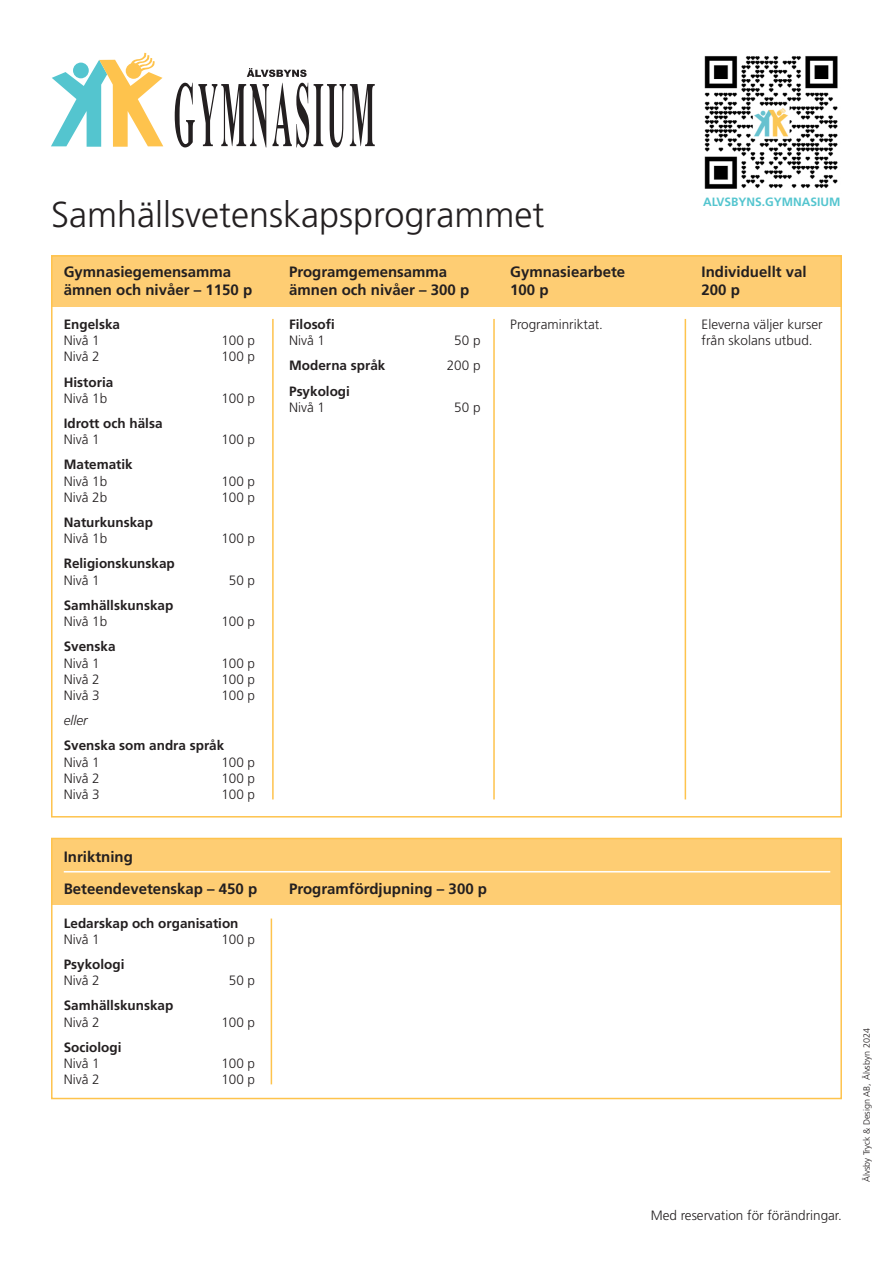
<style>
.page{position:relative;width:893px;height:1263px;background:#fff}
.page>*{position:absolute;margin:0;border:0;box-sizing:border-box;transform-origin:0 0}
.t1{font:300 36px "Frutiger LT Std";color:#231f20}
.t2{font:700 15px "Frutiger LT Std";color:#231f20}
.t3{font:300 13.5px/16.2px "Frutiger LT Std";color:#231f20}
.t4{font:700 13.5px "Frutiger LT Std";color:#231f20}
.t5{font:italic 300 13.5px "Frutiger LT Std";color:#231f20}
.t6{font:700 12px "Frutiger LT Std";color:#54c5cf}
.t7{font:300 9px "Frutiger LT Std";color:#231f20}
</style>
<div class="page">
<div style="left:51px;top:255px;width:791px;height:51px;background:#fecd73"></div>
<img style="left:704px;top:56px;width:134px;height:133px">
<svg style="left:51px;top:53px;width:112px;height:94px"></svg>
<svg style="left:175px;top:83px;width:200px;height:64px"></svg>
<svg style="left:247px;top:68px;width:60px;height:9px"></svg>
<hr style="left:272px;top:319px;width:2px;height:480px;background:#fec34d">
<hr style="left:493px;top:319px;width:2px;height:480px;background:#fec34d">
<hr style="left:685px;top:319px;width:1px;height:480px;background:#fec34d">
<div style="left:51px;top:839px;width:791px;height:66px;background:#fecd73"></div>
<div style="left:51px;top:838px;width:791px;height:261px;border:2px solid #fec34d"></div>
<hr style="left:64px;top:871px;width:766px;height:1px;background:#fff">
<hr style="left:271px;top:918px;width:1px;height:166px;background:#fec34d">
<p class="t1" style="left:51px;top:194px;width:495px">Samhällsvetenskapsprogrammet</p>
<p class="t6" style="left:703px;top:194px;width:139px">ALVSBYNS.GYMNASIUM</p>
<p class="t2" style="left:64px;top:263px;width:169px">Gymnasiegemensamma</p>
<p class="t2" style="left:289px;top:263px;width:160px">Programgemensamma</p>
<p class="t2" style="left:510px;top:263px;width:117px">Gymnasiearbete</p>
<p class="t2" style="left:702px;top:263px;width:107px">Individuellt val</p>
<p class="t2" style="left:64px;top:281px;width:190px">ämnen och nivåer – 1150 p</p>
<p class="t2" style="left:289px;top:281px;width:182px">ämnen och nivåer – 300 p</p>
<p class="t2" style="left:510px;top:281px;width:40px">100 p</p>
<p class="t2" style="left:702px;top:281px;width:40px">200 p</p>
<p class="t4" style="left:64px;top:316px;width:58px">Engelska</p>
<p class="t3" style="left:64px;top:333px;width:38px">Nivå 1</p>
<p class="t3" style="left:221px;top:333px;width:35px">100 p</p>
<p class="t3" style="left:64px;top:349px;width:38px">Nivå 2</p>
<p class="t3" style="left:221px;top:349px;width:35px">100 p</p>
<p class="t4" style="left:64px;top:374px;width:51px">Historia</p>
<p class="t3" style="left:64px;top:390px;width:45px">Nivå 1b</p>
<p class="t3" style="left:221px;top:390px;width:35px">100 p</p>
<p class="t4" style="left:64px;top:415px;width:100px">Idrott och hälsa</p>
<p class="t3" style="left:64px;top:432px;width:38px">Nivå 1</p>
<p class="t3" style="left:221px;top:432px;width:35px">100 p</p>
<p class="t4" style="left:64px;top:457px;width:71px">Matematik</p>
<p class="t3" style="left:64px;top:473px;width:45px">Nivå 1b</p>
<p class="t3" style="left:221px;top:473px;width:35px">100 p</p>
<p class="t3" style="left:64px;top:489px;width:45px">Nivå 2b</p>
<p class="t3" style="left:221px;top:489px;width:35px">100 p</p>
<p class="t4" style="left:64px;top:514px;width:91px">Naturkunskap</p>
<p class="t3" style="left:64px;top:531px;width:45px">Nivå 1b</p>
<p class="t3" style="left:221px;top:531px;width:35px">100 p</p>
<p class="t4" style="left:64px;top:556px;width:113px">Religionskunskap</p>
<p class="t3" style="left:64px;top:572px;width:38px">Nivå 1</p>
<p class="t3" style="left:229px;top:572px;width:28px">50 p</p>
<p class="t4" style="left:64px;top:597px;width:111px">Samhällskunskap</p>
<p class="t3" style="left:64px;top:613px;width:45px">Nivå 1b</p>
<p class="t3" style="left:221px;top:613px;width:35px">100 p</p>
<p class="t4" style="left:64px;top:639px;width:53px">Svenska</p>
<p class="t3" style="left:64px;top:655px;width:38px">Nivå 1</p>
<p class="t3" style="left:221px;top:655px;width:35px">100 p</p>
<p class="t3" style="left:64px;top:671px;width:38px">Nivå 2</p>
<p class="t3" style="left:221px;top:671px;width:35px">100 p</p>
<p class="t3" style="left:64px;top:687px;width:38px">Nivå 3</p>
<p class="t3" style="left:221px;top:687px;width:35px">100 p</p>
<p class="t5" style="left:64px;top:713px;width:25px">eller</p>
<p class="t4" style="left:64px;top:738px;width:162px">Svenska som andra språk</p>
<p class="t3" style="left:64px;top:754px;width:38px">Nivå 1</p>
<p class="t3" style="left:221px;top:754px;width:35px">100 p</p>
<p class="t3" style="left:64px;top:770px;width:38px">Nivå 2</p>
<p class="t3" style="left:221px;top:770px;width:35px">100 p</p>
<p class="t3" style="left:64px;top:786px;width:38px">Nivå 3</p>
<p class="t3" style="left:221px;top:786px;width:35px">100 p</p>
<p class="t4" style="left:289px;top:316px;width:47px">Filosofi</p>
<p class="t3" style="left:289px;top:333px;width:38px">Nivå 1</p>
<p class="t3" style="left:454px;top:333px;width:28px">50 p</p>
<p class="t4" style="left:289px;top:358px;width:98px">Moderna språk</p>
<p class="t3" style="left:447px;top:358px;width:35px">200 p</p>
<p class="t4" style="left:289px;top:383px;width:62px">Psykologi</p>
<p class="t3" style="left:289px;top:399px;width:38px">Nivå 1</p>
<p class="t3" style="left:454px;top:399px;width:28px">50 p</p>
<p class="t2" style="left:64px;top:848px;width:71px">Inriktning</p>
<p class="t2" style="left:64px;top:879px;width:195px">Beteendevetenskap – 450 p</p>
<p class="t2" style="left:289px;top:879px;width:199px">Programfördjupning – 300 p</p>
<p class="t4" style="left:64px;top:915px;width:176px">Ledarskap och organisation</p>
<p class="t3" style="left:64px;top:931px;width:38px">Nivå 1</p>
<p class="t3" style="left:221px;top:931px;width:35px">100 p</p>
<p class="t4" style="left:64px;top:956px;width:62px">Psykologi</p>
<p class="t3" style="left:64px;top:973px;width:38px">Nivå 2</p>
<p class="t3" style="left:229px;top:973px;width:28px">50 p</p>
<p class="t4" style="left:64px;top:998px;width:111px">Samhällskunskap</p>
<p class="t3" style="left:64px;top:1014px;width:38px">Nivå 2</p>
<p class="t3" style="left:221px;top:1014px;width:35px">100 p</p>
<p class="t4" style="left:64px;top:1039px;width:59px">Sociologi</p>
<p class="t3" style="left:64px;top:1055px;width:38px">Nivå 1</p>
<p class="t3" style="left:221px;top:1055px;width:35px">100 p</p>
<p class="t3" style="left:64px;top:1072px;width:38px">Nivå 2</p>
<p class="t3" style="left:221px;top:1072px;width:35px">100 p</p>
<p class="t3" style="left:510px;top:316px;width:94px">Programinriktat.</p>
<p class="t3" style="left:702px;top:316px;width:122px">Eleverna väljer kurser från skolans utbud.</p>
<p class="t3" style="left:651px;top:1207px;width:193px">Med reservation för förändringar.</p>
<p class="t7" style="left:862px;top:1182px;width:155px;rotate:-90deg">Älvsby Tryck &amp; Design AB, Älvsbyn 2024</p>
</div>
